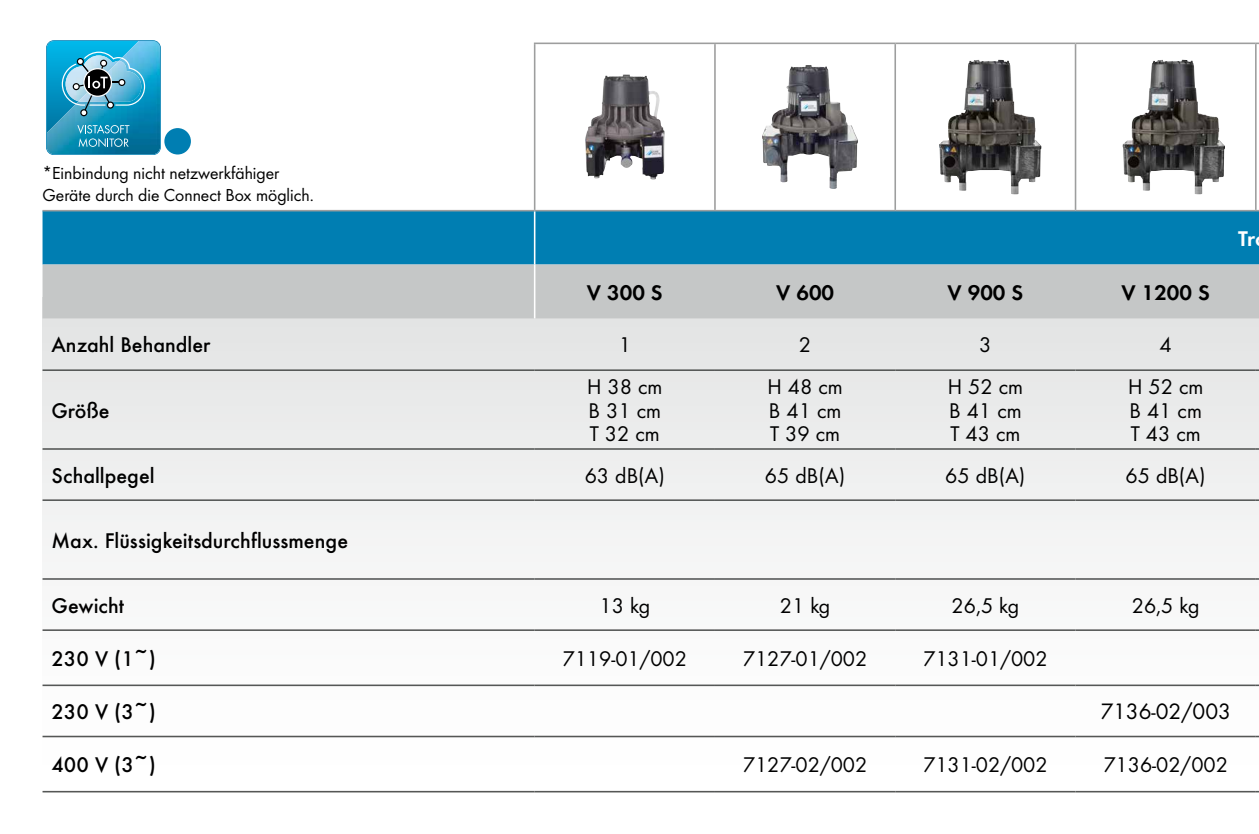
<style>
.page{position:relative;width:1259px;height:834px;background:#fff}
.page>*{position:absolute;margin:0;border:0;box-sizing:border-box;transform-origin:0 0}
.t1{font:23.1px "Futura Boo";color:#000}
.t2{font:21.9px/23.7px "Futura Boo";color:#000;text-align:justify}
.t3{font:500 21.9px "Futura";color:#000}
.t4{font:21.9px "Futura Dem";color:#000}
.t5{font:21.9px "Futura Dem";color:#fff}
.t6{font:18px/21.6px "Futura Boo";color:#000}
</style>
<div class="page">
<div style="left:164px;top:128px;width:27px;height:26px;background:#007eb2;border-radius:50%"></div>
<svg style="left:46px;top:40px;width:115px;height:114px;background:#349dc1"></svg>
<div style="left:43px;top:297px;width:1216px;height:502px;background:linear-gradient(to bottom,#e2e3e3,#fcfcfc)"></div>
<div style="left:43px;top:211px;width:1216px;height:53px;background:#007eb2"></div>
<div style="left:43px;top:264px;width:1216px;height:54px;background:#c5c7c7"></div>
<hr style="left:43px;top:369px;width:491px;height:2px;background:#555756">
<hr style="left:534px;top:369px;width:181px;height:2px;background:#555756">
<hr style="left:715px;top:369px;width:180px;height:2px;background:#555756">
<hr style="left:895px;top:369px;width:180px;height:2px;background:#555756">
<hr style="left:1075px;top:369px;width:180px;height:2px;background:#555756">
<hr style="left:43px;top:448px;width:491px;height:1px;background:#555756">
<hr style="left:534px;top:448px;width:181px;height:1px;background:#555756">
<hr style="left:715px;top:448px;width:180px;height:1px;background:#555756">
<hr style="left:895px;top:448px;width:180px;height:1px;background:#555756">
<hr style="left:1075px;top:448px;width:180px;height:1px;background:#555756">
<hr style="left:43px;top:499px;width:491px;height:2px;background:#555756">
<hr style="left:534px;top:499px;width:181px;height:2px;background:#555756">
<hr style="left:715px;top:499px;width:180px;height:2px;background:#555756">
<hr style="left:895px;top:499px;width:180px;height:2px;background:#555756">
<hr style="left:1075px;top:499px;width:180px;height:2px;background:#555756">
<hr style="left:43px;top:578px;width:491px;height:1px;background:#555756">
<hr style="left:534px;top:578px;width:181px;height:1px;background:#555756">
<hr style="left:715px;top:578px;width:180px;height:1px;background:#555756">
<hr style="left:895px;top:578px;width:180px;height:1px;background:#555756">
<hr style="left:1075px;top:578px;width:180px;height:1px;background:#555756">
<hr style="left:43px;top:629px;width:491px;height:1px;background:#555756">
<hr style="left:534px;top:629px;width:181px;height:1px;background:#555756">
<hr style="left:715px;top:629px;width:180px;height:1px;background:#555756">
<hr style="left:895px;top:629px;width:180px;height:1px;background:#555756">
<hr style="left:1075px;top:629px;width:180px;height:1px;background:#555756">
<hr style="left:43px;top:684px;width:491px;height:2px;background:#555756">
<hr style="left:534px;top:684px;width:181px;height:2px;background:#555756">
<hr style="left:715px;top:684px;width:180px;height:2px;background:#555756">
<hr style="left:895px;top:684px;width:180px;height:2px;background:#555756">
<hr style="left:1075px;top:684px;width:180px;height:2px;background:#555756">
<hr style="left:43px;top:735px;width:491px;height:2px;background:#555756">
<hr style="left:534px;top:735px;width:181px;height:2px;background:#555756">
<hr style="left:715px;top:735px;width:180px;height:2px;background:#555756">
<hr style="left:895px;top:735px;width:180px;height:2px;background:#555756">
<hr style="left:1075px;top:735px;width:180px;height:2px;background:#555756">
<hr style="left:43px;top:790px;width:491px;height:2px;background:#555756">
<hr style="left:534px;top:790px;width:181px;height:2px;background:#555756">
<hr style="left:715px;top:790px;width:180px;height:2px;background:#555756">
<hr style="left:895px;top:790px;width:180px;height:2px;background:#555756">
<hr style="left:1075px;top:790px;width:180px;height:2px;background:#555756">
<hr style="left:534px;top:43px;width:181px;height:1px;background:#9d9e9e">
<hr style="left:715px;top:43px;width:180px;height:1px;background:#9d9e9e">
<hr style="left:895px;top:43px;width:180px;height:1px;background:#9d9e9e">
<hr style="left:1075px;top:43px;width:180px;height:1px;background:#9d9e9e">
<hr style="left:43px;top:210px;width:491px;height:1px;background:#9d9e9e">
<hr style="left:534px;top:210px;width:181px;height:1px;background:#9d9e9e">
<hr style="left:715px;top:210px;width:180px;height:1px;background:#9d9e9e">
<hr style="left:895px;top:210px;width:180px;height:1px;background:#9d9e9e">
<hr style="left:1075px;top:210px;width:180px;height:1px;background:#9d9e9e">
<hr style="left:534px;top:44px;width:1px;height:166px;background:#9d9e9e">
<hr style="left:714px;top:44px;width:2px;height:166px;background:#9d9e9e">
<hr style="left:894px;top:44px;width:2px;height:166px;background:#9d9e9e">
<hr style="left:1074px;top:44px;width:2px;height:166px;background:#9d9e9e">
<hr style="left:1255px;top:44px;width:1px;height:166px;background:#9d9e9e">
<hr style="left:534px;top:211px;width:1px;height:53px;background:#fff">
<hr style="left:534px;top:264px;width:1px;height:54px;background:#fff">
<img style="left:585px;top:75px;width:66px;height:104px">
<img style="left:762px;top:65px;width:96px;height:124px">
<img style="left:939px;top:60px;width:101px;height:134px">
<img style="left:1122px;top:60px;width:102px;height:134px">
<p class="t6" style="left:43px;top:161px;width:273px">*Einbindung nicht netzwerkfähiger<br>Geräte durch die Connect Box möglich.</p>
<p class="t4" style="left:587px;top:276px;width:77px">V 300 S</p>
<p class="t4" style="left:776px;top:276px;width:60px">V 600</p>
<p class="t4" style="left:947px;top:276px;width:77px">V 900 S</p>
<p class="t4" style="left:1121px;top:276px;width:90px">V 1200 S</p>
<p class="t3" style="left:51px;top:328px;width:161px">Anzahl Behandler</p>
<p class="t2" style="left:618px;top:332px;width:14px">1</p>
<p class="t2" style="left:799px;top:332px;width:14px">2</p>
<p class="t2" style="left:979px;top:332px;width:14px">3</p>
<p class="t2" style="left:1159px;top:332px;width:14px">4</p>
<p class="t3" style="left:51px;top:394px;width:60px">Größe</p>
<p class="t2" style="left:587px;top:373px;width:77px">H 38 cm B 31 cm T 32 cm</p>
<p class="t2" style="left:767px;top:373px;width:77px">H 48 cm B 41 cm T 39 cm</p>
<p class="t2" style="left:947px;top:373px;width:77px">H 52 cm B 41 cm T 43 cm</p>
<p class="t2" style="left:1128px;top:373px;width:77px">H 52 cm B 41 cm T 43 cm</p>
<p class="t3" style="left:51px;top:458px;width:105px">Schallpegel</p>
<p class="t2" style="left:585px;top:462px;width:82px">63 dB(A)</p>
<p class="t2" style="left:765px;top:462px;width:82px">65 dB(A)</p>
<p class="t2" style="left:945px;top:462px;width:82px">65 dB(A)</p>
<p class="t2" style="left:1125px;top:462px;width:82px">65 dB(A)</p>
<p class="t3" style="left:51px;top:523px;width:298px">Max. Flüssigkeitsdurchflussmenge</p>
<p class="t5" style="left:1238px;top:223px;width:19px">Tr</p>
<p class="t3" style="left:51px;top:588px;width:74px">Gewicht</p>
<p class="t2" style="left:599px;top:592px;width:52px">13 kg</p>
<p class="t2" style="left:780px;top:592px;width:52px">21 kg</p>
<p class="t2" style="left:951px;top:592px;width:69px">26,5 kg</p>
<p class="t2" style="left:1132px;top:592px;width:69px">26,5 kg</p>
<p class="t3" style="left:51px;top:642px;width:106px">230 V (1~)</p>
<p class="t2" style="left:562px;top:645px;width:126px">7119-01/002</p>
<p class="t2" style="left:743px;top:645px;width:126px">7127-01/002</p>
<p class="t2" style="left:923px;top:645px;width:126px">7131-01/002</p>
<p class="t3" style="left:51px;top:695px;width:106px">230 V (3~)</p>
<p class="t1" style="left:1100px;top:695px;width:132px">7136-02/003</p>
<p class="t3" style="left:51px;top:748px;width:106px">400 V (3~)</p>
<p class="t2" style="left:743px;top:751px;width:126px">7127-02/002</p>
<p class="t2" style="left:923px;top:751px;width:126px">7131-02/002</p>
<p class="t2" style="left:1103px;top:751px;width:126px">7136-02/002</p>
</div>
